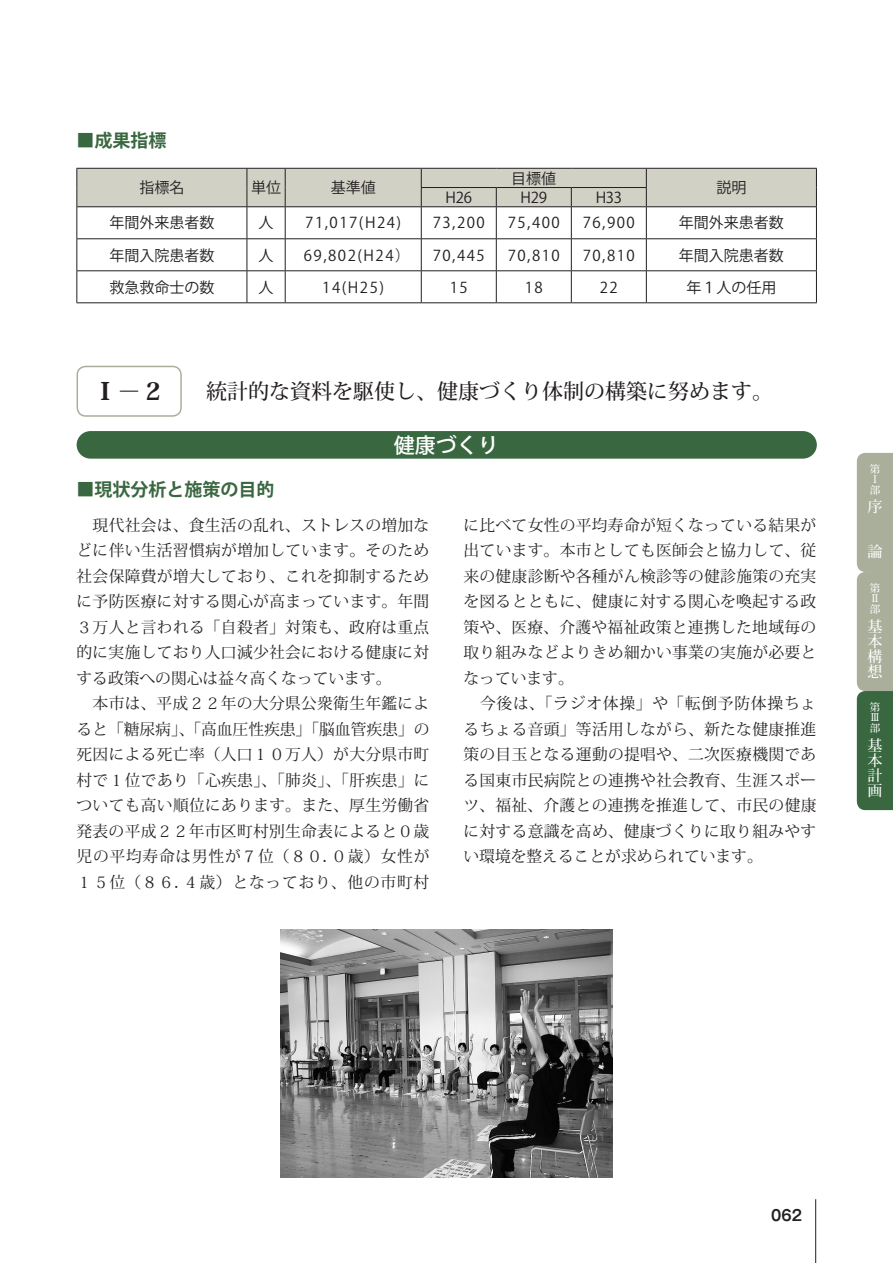
<style>
.page{position:relative;width:893px;height:1263px;background:#fff}
.page>*{position:absolute;margin:0;border:0;box-sizing:border-box;transform-origin:0 0}
.t1{font:800 24px "Koz Min Pro";color:#231f20}
.t2{font:500 21px "Koz Min Pro";color:#231f20}
.t3{font:500 21px "Koz Go Pro";color:#fff}
.t4{font:700 18px "Koz Go Pro";color:#396740}
.t5{font:15.75px/25.5px "Koz Min Pro";letter-spacing:.02em;color:#231f20;text-align:justify}
.t6{font:15px "Koz Go Pro";color:#231f20}
.t7{font:500 15px/15px "Koz Min Pro";color:#fff;text-align:justify}
.t8{font:700 15px "Gothic MB101 Pro De";color:#231f20;scale:.9 1}
.t9{font:500 10.5px/10.5px "Koz Min Pro";color:#fff}
</style>
<div class="page">
<hr style="left:815px;top:1199px;width:1px;height:64px;background:#231f20">
<svg style="left:857px;top:453px;width:36px;height:357px;background:#85977e"></svg>
<div style="left:77px;top:366px;width:105px;height:51px;border:2px solid #aaaf9c;border-radius:9px"></div>
<div style="left:77px;top:168px;width:740px;height:38px;background:#d1d1c6"></div>
<hr style="left:77px;top:206px;width:170px;height:1px;background:#231f20">
<hr style="left:77px;top:207px;width:1px;height:31px;background:#231f20">
<hr style="left:247px;top:206px;width:38px;height:1px;background:#231f20">
<hr style="left:247px;top:207px;width:1px;height:31px;background:#231f20">
<hr style="left:285px;top:206px;width:136px;height:1px;background:#231f20">
<hr style="left:285px;top:207px;width:1px;height:31px;background:#231f20">
<hr style="left:421px;top:206px;width:75px;height:1px;background:#231f20">
<hr style="left:421px;top:207px;width:1px;height:31px;background:#231f20">
<hr style="left:496px;top:206px;width:75px;height:1px;background:#231f20">
<hr style="left:496px;top:207px;width:1px;height:31px;background:#231f20">
<hr style="left:571px;top:206px;width:75px;height:1px;background:#231f20">
<hr style="left:571px;top:207px;width:1px;height:31px;background:#231f20">
<hr style="left:646px;top:206px;width:171px;height:1px;background:#231f20">
<hr style="left:646px;top:207px;width:1px;height:31px;background:#231f20">
<hr style="left:816px;top:207px;width:1px;height:31px;background:#231f20">
<hr style="left:77px;top:238px;width:170px;height:1px;background:#231f20">
<hr style="left:77px;top:239px;width:1px;height:31px;background:#231f20">
<hr style="left:247px;top:238px;width:38px;height:1px;background:#231f20">
<hr style="left:247px;top:239px;width:1px;height:31px;background:#231f20">
<hr style="left:285px;top:238px;width:136px;height:1px;background:#231f20">
<hr style="left:285px;top:239px;width:1px;height:31px;background:#231f20">
<hr style="left:421px;top:238px;width:75px;height:1px;background:#231f20">
<hr style="left:421px;top:239px;width:1px;height:31px;background:#231f20">
<hr style="left:496px;top:238px;width:75px;height:1px;background:#231f20">
<hr style="left:496px;top:239px;width:1px;height:31px;background:#231f20">
<hr style="left:571px;top:238px;width:75px;height:1px;background:#231f20">
<hr style="left:571px;top:239px;width:1px;height:31px;background:#231f20">
<hr style="left:646px;top:238px;width:171px;height:1px;background:#231f20">
<hr style="left:646px;top:239px;width:1px;height:31px;background:#231f20">
<hr style="left:816px;top:239px;width:1px;height:31px;background:#231f20">
<hr style="left:77px;top:270px;width:170px;height:1px;background:#231f20">
<hr style="left:77px;top:271px;width:1px;height:31px;background:#231f20">
<hr style="left:247px;top:270px;width:38px;height:1px;background:#231f20">
<hr style="left:247px;top:271px;width:1px;height:31px;background:#231f20">
<hr style="left:285px;top:270px;width:136px;height:1px;background:#231f20">
<hr style="left:285px;top:271px;width:1px;height:31px;background:#231f20">
<hr style="left:421px;top:270px;width:75px;height:1px;background:#231f20">
<hr style="left:421px;top:271px;width:1px;height:31px;background:#231f20">
<hr style="left:496px;top:270px;width:75px;height:1px;background:#231f20">
<hr style="left:496px;top:271px;width:1px;height:31px;background:#231f20">
<hr style="left:571px;top:270px;width:75px;height:1px;background:#231f20">
<hr style="left:571px;top:271px;width:1px;height:31px;background:#231f20">
<hr style="left:646px;top:270px;width:171px;height:1px;background:#231f20">
<hr style="left:646px;top:271px;width:1px;height:31px;background:#231f20">
<hr style="left:816px;top:271px;width:1px;height:31px;background:#231f20">
<hr style="left:77px;top:302px;width:170px;height:1px;background:#231f20">
<hr style="left:247px;top:302px;width:38px;height:1px;background:#231f20">
<hr style="left:285px;top:302px;width:136px;height:1px;background:#231f20">
<hr style="left:421px;top:302px;width:75px;height:1px;background:#231f20">
<hr style="left:496px;top:302px;width:75px;height:1px;background:#231f20">
<hr style="left:571px;top:302px;width:75px;height:1px;background:#231f20">
<hr style="left:646px;top:302px;width:171px;height:1px;background:#231f20">
<div style="left:77px;top:431px;width:740px;height:28px;background:#396740;border-radius:14px"></div>
<img style="left:281px;top:929px;width:332px;height:249px">
<p class="t4" style="left:77px;top:129px;width:92px">■成果指標</p>
<p class="t6" style="left:139px;top:178px;width:46px">指標名</p>
<p class="t6" style="left:251px;top:178px;width:31px">単位</p>
<p class="t6" style="left:331px;top:178px;width:46px">基準値</p>
<p class="t6" style="left:511px;top:168px;width:46px">目標値</p>
<p class="t6" style="left:446px;top:188px;width:28px">H26</p>
<p class="t6" style="left:520px;top:188px;width:28px">H29</p>
<p class="t6" style="left:596px;top:188px;width:28px">H33</p>
<p class="t6" style="left:716px;top:178px;width:31px">説明</p>
<p class="t6" style="left:109px;top:213px;width:106px">年間外来患者数</p>
<p class="t6" style="left:259px;top:213px;width:16px">人</p>
<p class="t6" style="left:305px;top:213px;width:97px">71,017(H24)</p>
<p class="t6" style="left:433px;top:213px;width:54px">73,200</p>
<p class="t6" style="left:508px;top:213px;width:54px">75,400</p>
<p class="t6" style="left:583px;top:213px;width:54px">76,900</p>
<p class="t6" style="left:679px;top:213px;width:106px">年間外来患者数</p>
<p class="t6" style="left:109px;top:245px;width:106px">年間入院患者数</p>
<p class="t6" style="left:259px;top:245px;width:16px">人</p>
<p class="t6" style="left:304px;top:245px;width:108px">69,802(H24）</p>
<p class="t6" style="left:433px;top:245px;width:54px">70,445</p>
<p class="t6" style="left:508px;top:245px;width:54px">70,810</p>
<p class="t6" style="left:583px;top:245px;width:54px">70,810</p>
<p class="t6" style="left:679px;top:245px;width:106px">年間入院患者数</p>
<p class="t6" style="left:109px;top:277px;width:106px">救急救命士の数</p>
<p class="t6" style="left:259px;top:277px;width:16px">人</p>
<p class="t6" style="left:322px;top:277px;width:63px">14(H25)</p>
<p class="t6" style="left:450px;top:277px;width:20px">15</p>
<p class="t6" style="left:525px;top:277px;width:20px">18</p>
<p class="t6" style="left:600px;top:277px;width:20px">22</p>
<p class="t6" style="left:686px;top:277px;width:91px">年１人の任用</p>
<p class="t1" style="left:93px;top:374px;width:73px">Ⅰ－２</p>
<p class="t2" style="left:206px;top:376px;width:568px">統計的な資料を駆使し、健康づくり体制の構築に努めます。</p>
<p class="t3" style="left:394px;top:432px;width:106px">健康づくり</p>
<p class="t4" style="left:77px;top:478px;width:200px">■現状分析と施策の目的</p>
<p class="t5" style="left:77px;top:511px;width:354px">　現代社会は、食生活の乱れ、ストレスの増加などに伴い生活習慣病が増加しています。そのため社会保障費が増大しており、これを抑制するために予防医療に対する関心が高まっています。年間３万人と言われる「自殺者」対策も、政府は重点的に実施しており人口減少社会における健康に対する政策への関心は益々高くなっています。</p>
<p class="t5" style="left:77px;top:690px;width:355px">　本市は、平成２２年の大分県公衆衛生年鑑によると「糖尿病」、「高血圧性疾患」「脳血管疾患」の死因による死亡率（人口１０万人）が大分県市町村で１位であり「心疾患」、「肺炎」、「肝疾患」についても高い順位にあります。また、厚生労働省発表の平成２２年市区町村別生命表によると０歳児の平均寿命は男性が７位（８０．０歳）女性が１５位（８６．４歳）となっており、他の市町村</p>
<p class="t5" style="left:463px;top:511px;width:354px">に比べて女性の平均寿命が短くなっている結果が出ています。本市としても医師会と協力して、従来の健康診断や各種がん検診等の健診施策の充実を図るとともに、健康に対する関心を喚起する政策や、医療、介護や福祉政策と連携した地域毎の取り組みなどよりきめ細かい事業の実施が必要となっています。</p>
<p class="t5" style="left:463px;top:690px;width:355px">　今後は、「ラジオ体操」や「転倒予防体操ちょるちょる音頭」等活用しながら、新たな健康推進策の目玉となる運動の提唱や、二次医療機関である国東市民病院との連携や社会教育、生涯スポーツ、福祉、介護との連携を推進して、市民の健康に対する意識を高め、健康づくりに取り組みやすい環境を整えることが求められています。</p>
<p class="t9" style="left:870px;top:463px;width:12px">第<br>Ⅰ部</p>
<p class="t7" style="left:867px;top:499px;width:16px">序</p>
<p class="t7" style="left:867px;top:544px;width:16px">論</p>
<p class="t9" style="left:870px;top:582px;width:12px">第<br>Ⅱ部</p>
<p class="t7" style="left:867px;top:618px;width:16px">基本構想</p>
<p class="t9" style="left:870px;top:701px;width:12px;text-align:justify">第Ⅲ部</p>
<p class="t7" style="left:867px;top:737px;width:16px">基本計画</p>
<p class="t8" style="left:771px;top:1203px;width:36px">062</p>
</div>
